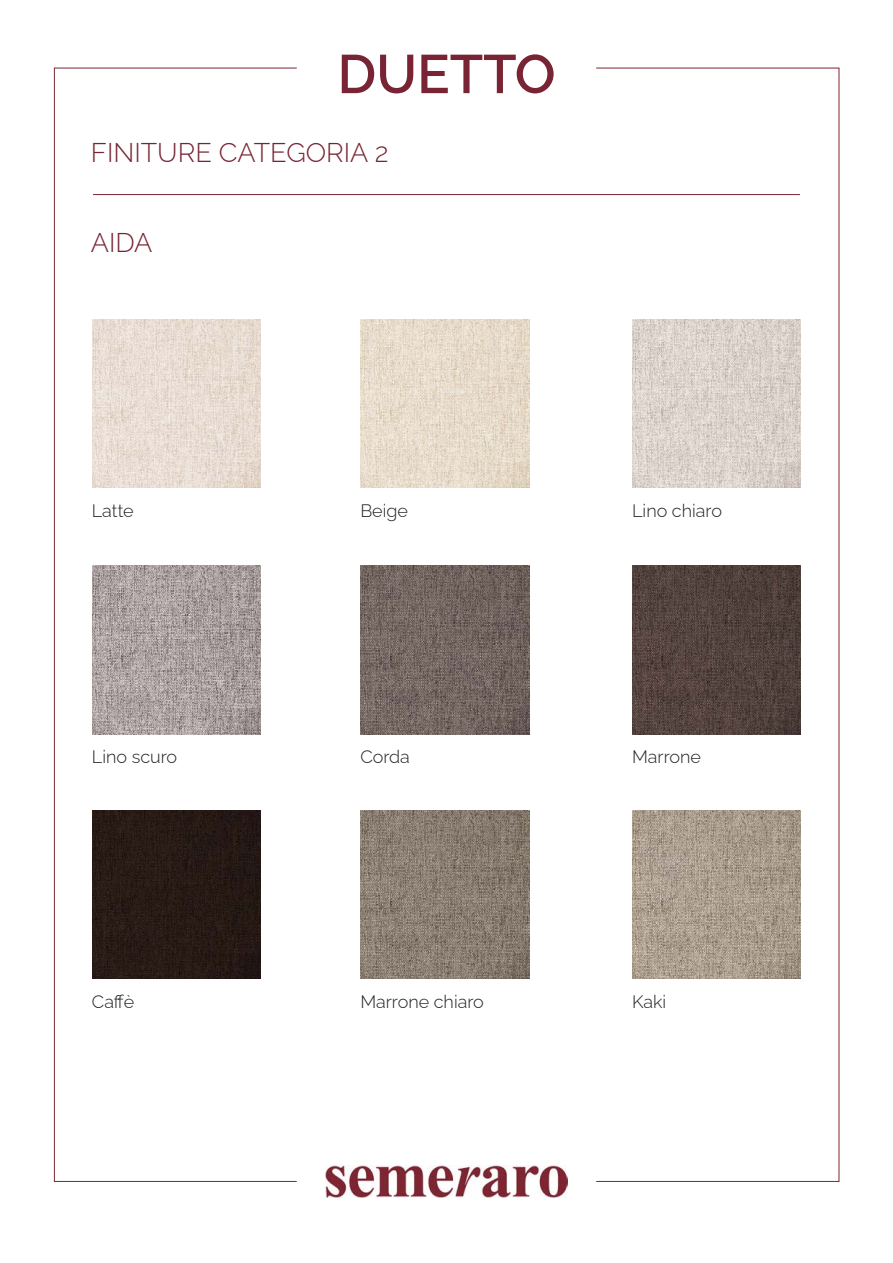
<style>
.page{position:relative;width:893px;height:1263px;background:#fff}
.page>*{position:absolute;margin:0;border:0;box-sizing:border-box;transform-origin:0 0}
.t1{font:600 54.3px "Raleway";color:#782434}
.t2{font:300 27.15px "Raleway";color:#782434}
.t3{font:300 18px "Raleway";color:#231f20}
</style>
<div class="page">
<img style="left:325px;top:1166px;width:243px;height:32px">
<hr style="left:93px;top:194px;width:707px;height:1px;background:#7e2632">
<img style="left:92px;top:319px;width:169px;height:169px">
<img style="left:361px;top:319px;width:168px;height:169px">
<img style="left:632px;top:319px;width:169px;height:169px">
<img style="left:92px;top:565px;width:169px;height:169px">
<img style="left:361px;top:565px;width:168px;height:169px">
<img style="left:632px;top:565px;width:169px;height:169px">
<img style="left:92px;top:810px;width:169px;height:169px">
<img style="left:361px;top:810px;width:168px;height:169px">
<img style="left:632px;top:810px;width:169px;height:169px">
<p class="t1" style="left:337px;top:43px;width:220px">DUETTO</p>
<p class="t2" style="left:91px;top:130px;width:299px">FINITURE CATEGORIA 2</p>
<p class="t2" style="left:91px;top:221px;width:63px">AIDA</p>
<p class="t3" style="left:92px;top:496px;width:43px">Latte</p>
<p class="t3" style="left:360px;top:496px;width:49px">Beige</p>
<p class="t3" style="left:632px;top:496px;width:91px">Lino chiaro</p>
<p class="t3" style="left:92px;top:742px;width:87px">Lino scuro</p>
<p class="t3" style="left:360px;top:742px;width:51px">Corda</p>
<p class="t3" style="left:632px;top:742px;width:70px">Marrone</p>
<p class="t3" style="left:92px;top:987px;width:44px">Caffè</p>
<p class="t3" style="left:360px;top:987px;width:125px">Marrone chiaro</p>
<p class="t3" style="left:632px;top:987px;width:36px">Kaki</p>
</div>
